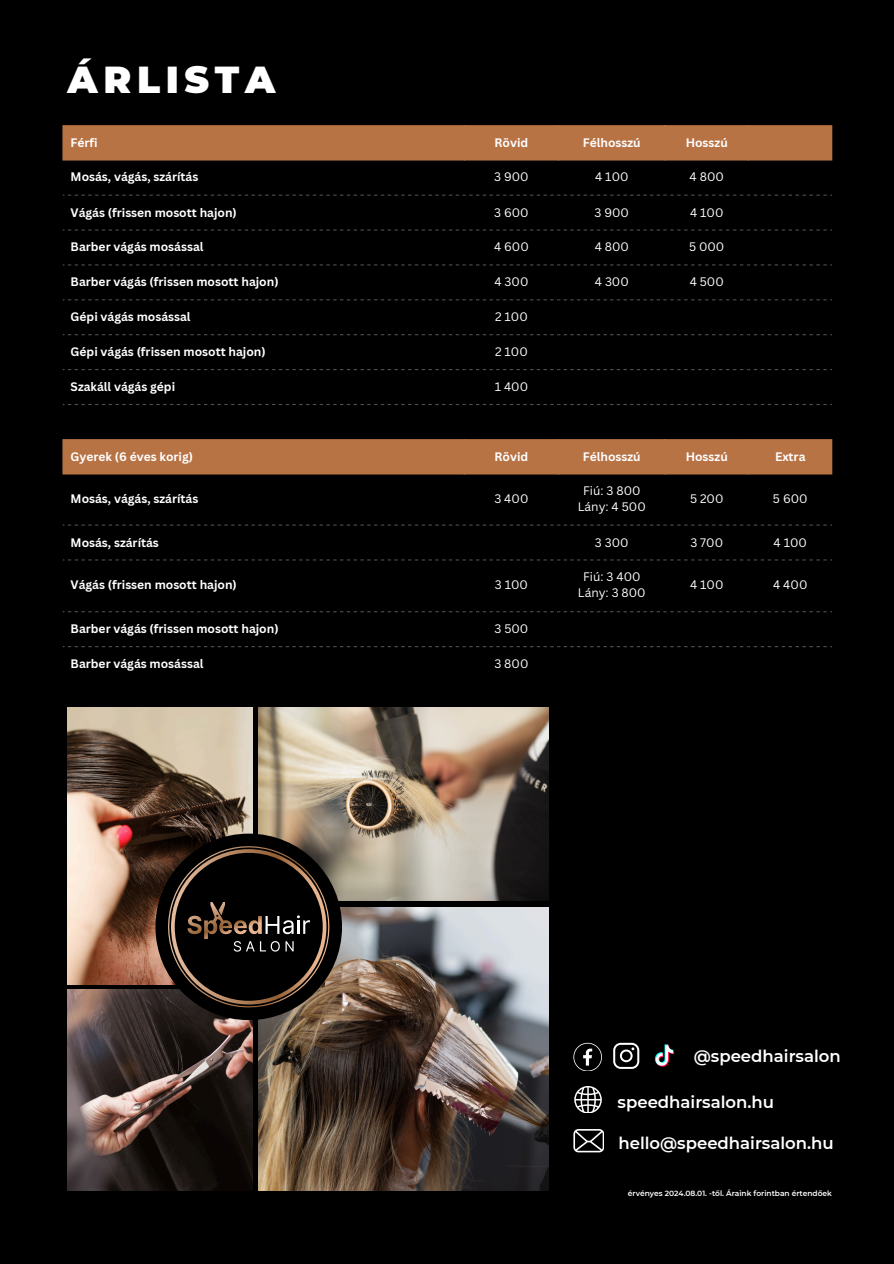
<style>
.page{position:relative;width:894px;height:1264px;background:#fff}
.page>*{position:absolute;margin:0;border:0;box-sizing:border-box;transform-origin:0 0}
.t1{font:900 37.5px "Montserrat";letter-spacing:.15em;color:#fff}
.t2{font:600 16.5px "Montserrat";color:#fff}
.t3{font:700 12px "Canva Sans";color:#fff}
.t4{font:12px "Canva Sans";color:#fff}
.t5{font:600 7.5px "Montserrat";color:#fff}
</style>
<div class="page">
<div style="left:0;top:0;width:893px;height:1263px;background:#000"></div>
<svg style="left:63px;top:125px;width:769px;height:349px"></svg>
<svg style="left:63px;top:194px;width:401px;height:453px"></svg>
<svg style="left:464px;top:194px;width:94px;height:453px"></svg>
<svg style="left:558px;top:194px;width:106px;height:453px"></svg>
<svg style="left:664px;top:194px;width:167px;height:453px"></svg>
<img style="left:67px;top:707px;width:185px;height:277px">
<img style="left:258px;top:707px;width:290px;height:193px">
<img style="left:258px;top:907px;width:290px;height:283px">
<img style="left:67px;top:989px;width:185px;height:201px">
<svg style="left:159px;top:837px;width:179px;height:179px"></svg>
<svg style="left:574px;top:1086px;width:27px;height:26px"></svg>
<svg style="left:573px;top:1129px;width:30px;height:23px"></svg>
<svg style="left:573px;top:1042px;width:28px;height:28px"></svg>
<svg style="left:613px;top:1042px;width:26px;height:26px"></svg>
<img style="left:655px;top:1044px;width:20px;height:23px">
<p class="t1" style="left:67px;top:57px;width:209px">ÁRLISTA</p>
<h1 class="t3" style="left:71px;top:134px;width:29px">Férfi</h1>
<p class="t3" style="left:494px;top:134px;width:35px">Rövid</p>
<p class="t3" style="left:582px;top:134px;width:59px">Félhosszú</p>
<p class="t3" style="left:685px;top:134px;width:44px">Hosszú</p>
<p class="t3" style="left:71px;top:168px;width:129px">Mosás, vágás, szárítás</p>
<p class="t4" style="left:494px;top:168px;width:36px">3 900</p>
<p class="t4" style="left:595px;top:168px;width:35px">4 100</p>
<p class="t4" style="left:689px;top:168px;width:36px">4 800</p>
<p class="t3" style="left:71px;top:204px;width:168px">Vágás (frissen mosott hajon)</p>
<p class="t4" style="left:494px;top:204px;width:36px">3 600</p>
<p class="t4" style="left:594px;top:204px;width:36px">3 900</p>
<p class="t4" style="left:689px;top:204px;width:35px">4 100</p>
<p class="t3" style="left:71px;top:239px;width:134px">Barber vágás mosással</p>
<p class="t4" style="left:494px;top:239px;width:36px">4 600</p>
<p class="t4" style="left:594px;top:239px;width:36px">4 800</p>
<p class="t4" style="left:689px;top:239px;width:37px">5 000</p>
<p class="t3" style="left:71px;top:273px;width:209px">Barber vágás (frissen mosott hajon)</p>
<p class="t4" style="left:494px;top:273px;width:35px">4 300</p>
<p class="t4" style="left:594px;top:273px;width:35px">4 300</p>
<p class="t4" style="left:689px;top:273px;width:36px">4 500</p>
<p class="t3" style="left:71px;top:308px;width:121px">Gépi vágás mosással</p>
<p class="t4" style="left:495px;top:308px;width:34px">2 100</p>
<p class="t3" style="left:71px;top:343px;width:196px">Gépi vágás (frissen mosott hajon)</p>
<p class="t4" style="left:495px;top:343px;width:34px">2 100</p>
<p class="t3" style="left:71px;top:378px;width:106px">Szakáll vágás gépi</p>
<p class="t4" style="left:494px;top:378px;width:35px">1 400</p>
<p class="t3" style="left:71px;top:448px;width:124px">Gyerek (6 éves korig)</p>
<p class="t3" style="left:494px;top:448px;width:35px">Rövid</p>
<p class="t3" style="left:582px;top:448px;width:59px">Félhosszú</p>
<p class="t3" style="left:685px;top:448px;width:44px">Hosszú</p>
<p class="t3" style="left:774px;top:448px;width:32px">Extra</p>
<p class="t3" style="left:71px;top:490px;width:129px">Mosás, vágás, szárítás</p>
<p class="t4" style="left:494px;top:490px;width:35px">3 400</p>
<p class="t4" style="left:583px;top:482px;width:59px">Fiú: 3 800</p>
<p class="t4" style="left:577px;top:498px;width:69px">Lány: 4 500</p>
<p class="t4" style="left:689px;top:490px;width:35px">5 200</p>
<p class="t4" style="left:772px;top:490px;width:36px">5 600</p>
<p class="t3" style="left:71px;top:533px;width:90px">Mosás, szárítás</p>
<p class="t4" style="left:594px;top:533px;width:35px">3 300</p>
<p class="t4" style="left:690px;top:533px;width:34px">3 700</p>
<p class="t4" style="left:773px;top:533px;width:35px">4 100</p>
<p class="t3" style="left:71px;top:576px;width:168px">Vágás (frissen mosott hajon)</p>
<p class="t4" style="left:494px;top:576px;width:35px">3 100</p>
<p class="t4" style="left:583px;top:568px;width:59px">Fiú: 3 400</p>
<p class="t4" style="left:577px;top:584px;width:69px">Lány: 3 800</p>
<p class="t4" style="left:689px;top:576px;width:35px">4 100</p>
<p class="t4" style="left:772px;top:576px;width:36px">4 400</p>
<p class="t3" style="left:71px;top:620px;width:209px">Barber vágás (frissen mosott hajon)</p>
<p class="t4" style="left:494px;top:620px;width:35px">3 500</p>
<p class="t3" style="left:71px;top:655px;width:134px">Barber vágás mosással</p>
<p class="t4" style="left:494px;top:655px;width:35px">3 800</p>
<p class="t2" style="left:693px;top:1045px;width:148px">@speedhairsalon</p>
<p class="t2" style="left:617px;top:1092px;width:158px">speedhairsalon.hu</p>
<p class="t2" style="left:618px;top:1133px;width:217px">hello@speedhairsalon.hu</p>
<p class="t5" style="left:627px;top:1189px;width:205px">érvényes 2024.08.01. -től. Áraink forintban értendőek</p>
</div>
